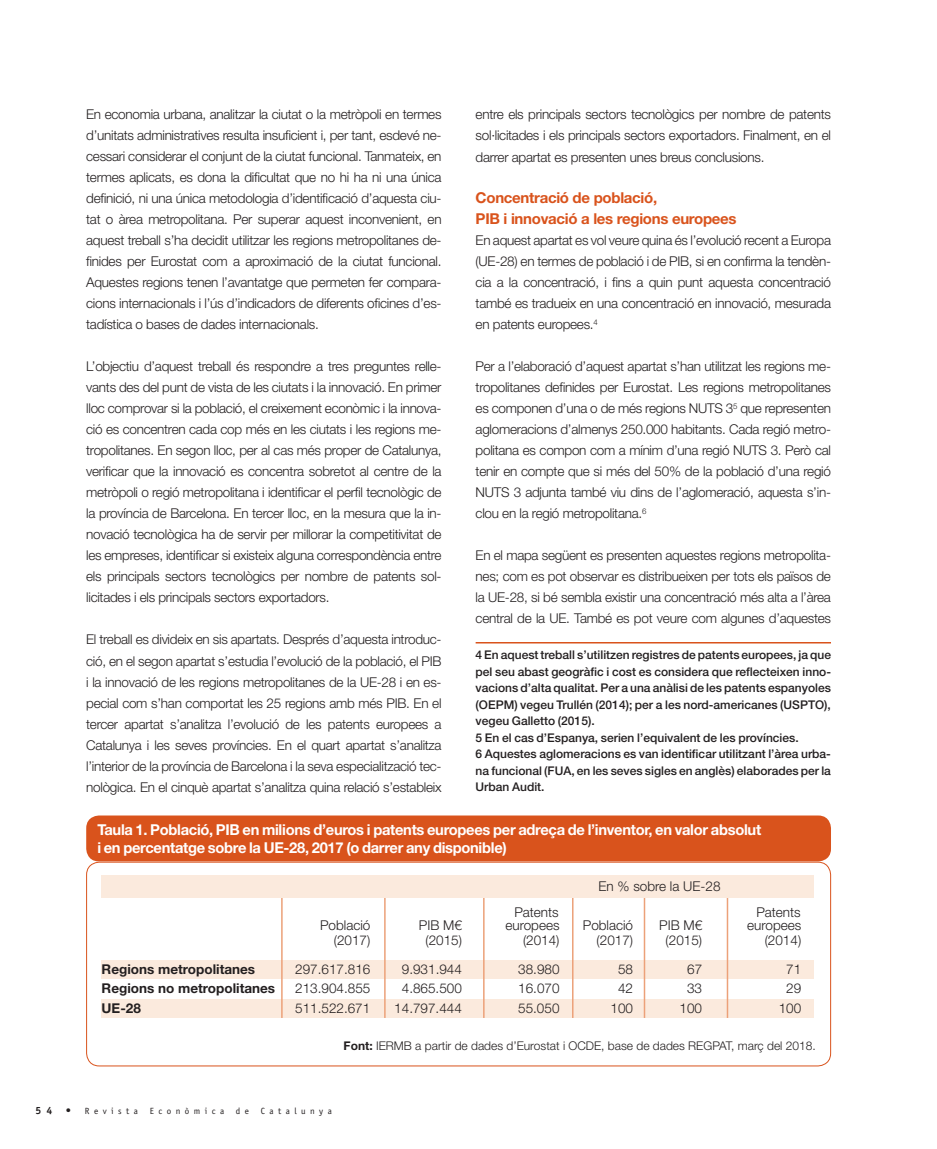
<style>
.page{position:relative;width:937px;height:1149px;background:#fff}
.page>*{position:absolute;margin:0;border:0;box-sizing:border-box;transform-origin:0 0}
.t1{font:700 15px/18px "Helvetica Neue LT Std";letter-spacing:-.02em;color:#fff}
.t2{font:700 15px/21px "Helvetica Neue LT Std";letter-spacing:-.02em;color:#d9531c}
.t3{font:300 13.5px/21px "Helvetica Neue LT Std";letter-spacing:-.02em;color:#231f20;text-align:justify}
.t4{font:300 13.5px "Helvetica Neue LT Std";color:#231f20}
.t5{font:700 13.5px "Helvetica Neue LT Std";color:#231f20}
.t6{font:500 12px/16.5px "Helvetica Neue LT Std";color:#231f20}
.t7{font:300 12px "Helvetica Neue LT Std";color:#231f20}
.t8{font:700 10.5px "Officina Sans";color:#231f20}
.t9{font:9px "Officina Sans";letter-spacing:.5em;color:#231f20}
.s1{font-weight:700}
.s2{font-size:10.5px}
</style>
<div class="page">
<hr style="left:475px;top:642px;width:355px;height:1px;background:#d9531c">
<div style="left:102px;top:960px;width:711px;height:19px;background:#fbeadd"></div>
<div style="left:102px;top:999px;width:711px;height:19px;background:#fbeadd"></div>
<div style="left:86px;top:862px;width:744px;height:204px;border:1px solid #d9531c;border-radius:13px"></div>
<div style="left:86px;top:815px;width:744px;height:46px;background:#d9531c;border-radius:13px"></div>
<hr style="left:281px;top:898px;width:1px;height:120px;background:#eca179">
<hr style="left:384px;top:898px;width:1px;height:120px;background:#eca179">
<hr style="left:483px;top:898px;width:1px;height:120px;background:#eca179">
<hr style="left:571px;top:898px;width:2px;height:120px;background:#eca179">
<hr style="left:643px;top:898px;width:2px;height:120px;background:#eca179">
<hr style="left:726px;top:898px;width:2px;height:120px;background:#eca179">
<div style="left:101px;top:875px;width:712px;height:22px;background:#fbeadd"></div>
<p class="t3" style="left:86px;top:104px;width:357px">En economia urbana, analitzar la ciutat o la metròpoli en termes d’unitats administratives resulta insuficient i, per tant, esdevé ne· cessari considerar el conjunt de la ciutat funcional. Tanmateix, en termes aplicats, es dona la dificultat que no hi ha ni una única definició, ni una única metodologia d’identificació d’aquesta ciu· tat o àrea metropolitana. Per superar aquest inconvenient, en aquest treball s’ha decidit utilitzar les regions metropolitanes de· finides per Eurostat com a aproximació de la ciutat funcional.<br>Aquestes regions tenen l’avantatge que permeten fer compara· cions internacionals i l’ús d’indicadors de diferents oficines d’es· tadística o bases de dades internacionals.</p>
<p class="t3" style="left:86px;top:356px;width:357px">L’objectiu d’aquest treball és respondre a tres preguntes relle· vants des del punt de vista de les ciutats i la innovació. En primer lloc comprovar si la població, el creixement econòmic i la innova· ció es concentren cada cop més en les ciutats i les regions me· tropolitanes. En segon lloc, per al cas més proper de Catalunya, verificar que la innovació es concentra sobretot al centre de la metròpoli o regió metropolitana i identificar el perfil tecnològic de la província de Barcelona. En tercer lloc, en la mesura que la in· novació tecnològica ha de servir per millorar la competitivitat de les empreses, identificar si existeix alguna correspondència entre els principals sectors tecnològics per nombre de patents sol· licitades i els principals sectors exportadors.</p>
<p class="t3" style="left:86px;top:629px;width:357px">El treball es divideix en sis apartats. Després d’aquesta introduc· ció, en el segon apartat s’estudia l’evolució de la població, el PIB i la innovació de les regions metropolitanes de la UE-28 i en es· pecial com s’han comportat les 25 regions amb més PIB. En el tercer apartat s’analitza l’evolució de les patents europees a Catalunya i les seves províncies. En el quart apartat s’analitza l’interior de la província de Barcelona i la seva especialització tec· nològica. En el cinquè apartat s’analitza quina relació s’estableix</p>
<p class="t3" style="left:475px;top:104px;width:357px">entre els principals sectors tecnològics per nombre de patents sol·licitades i els principals sectors exportadors. Finalment, en el darrer apartat es presenten unes breus conclusions.</p>
<p class="t2" style="left:475px;top:187px;width:262px">Concentració de població,<br>PIB i innovació a les regions europees</p>
<p class="t3" style="left:475px;top:230px;width:357px">En aquest apartat es vol veure quina és l’evolució recent a Europa (UE-28) en termes de població i de PIB, si en confirma la tendèn· cia a la concentració, i fins a quin punt aquesta concentració també es tradueix en una concentració en innovació, mesurada en patents europees.<sup>4</sup></p>
<p class="t3" style="left:475px;top:356px;width:357px">Per a l’elaboració d’aquest apartat s’han utilitzat les regions me· tropolitanes definides per Eurostat. Les regions metropolitanes es componen d’una o de més regions NUTS 3<sup>5</sup> que representen aglomeracions d’almenys 250.000 habitants. Cada regió metro· politana es compon com a mínim d’una regió NUTS 3. Però cal tenir en compte que si més del 50% de la població d’una regió NUTS 3 adjunta també viu dins de l’aglomeració, aquesta s’in· clou en la regió metropolitana.<sup>6</sup></p>
<p class="t3" style="left:475px;top:545px;width:357px">En el mapa següent es presenten aquestes regions metropolita· nes; com es pot observar es distribueixen per tots els països de la UE-28, si bé sembla existir una concentració més alta a l’àrea central de la UE. També es pot veure com algunes d’aquestes</p>
<p class="t6" style="left:475px;top:647px;width:357px">4 En aquest treball s’utilitzen registres de patents europees, ja que pel seu abast geogràfic i cost es considera que reflecteixen inno&shy;vacions d’alta qualitat. Per a una anàlisi de les patents espanyoles (OEPM) vegeu Trullén (2014); per a les nord-americanes (USPTO), vegeu Galletto (2015).<br>5 En el cas d’Espanya, serien l’equivalent de les províncies.<br>6 Aquestes aglomeracions es van identificar utilitzant l’àrea urba&shy;na funcional (FUA, en les seves sigles en anglès) elaborades per la Urban Audit.</p>
<p class="t1" style="left:97px;top:820px;width:665px">Taula 1. Població, PIB en milions d’euros i patents europees per adreça de l’inventor, en valor absolut i en percentatge sobre la UE-28, 2017 (o darrer any disponible)</p>
<p class="t4" style="left:598px;top:878px;width:123px">En % sobre la UE-28</p>
<p class="t4" style="left:514px;top:904px;width:46px">Patents</p>
<p class="t4" style="left:756px;top:904px;width:46px">Patents</p>
<p class="t4" style="left:320px;top:917px;width:52px">Població</p>
<p class="t3" style="left:419px;top:915px;width:45px">PIB M€</p>
<p class="t4" style="left:505px;top:917px;width:56px">europees</p>
<p class="t4" style="left:582px;top:917px;width:52px">Població</p>
<p class="t3" style="left:659px;top:915px;width:45px">PIB M€</p>
<p class="t4" style="left:747px;top:917px;width:56px">europees</p>
<p class="t3" style="left:334px;top:930px;width:38px">(2017)</p>
<p class="t3" style="left:425px;top:930px;width:38px">(2015)</p>
<p class="t3" style="left:523px;top:930px;width:38px">(2014)</p>
<p class="t3" style="left:596px;top:930px;width:38px">(2017)</p>
<p class="t3" style="left:665px;top:930px;width:38px">(2015)</p>
<p class="t3" style="left:764px;top:930px;width:38px">(2014)</p>
<p class="t5" style="left:102px;top:961px;width:155px">Regions metropolitanes</p>
<p class="t4" style="left:295px;top:961px;width:77px">297.617.816</p>
<p class="t3" style="left:401px;top:958px;width:62px">9.931.944</p>
<p class="t3" style="left:518px;top:958px;width:43px">38.980</p>
<p class="t3" style="left:618px;top:958px;width:17px">58</p>
<p class="t3" style="left:687px;top:958px;width:17px">67</p>
<p class="t3" style="left:786px;top:958px;width:17px">71</p>
<p class="t5" style="left:102px;top:980px;width:175px">Regions no metropolitanes</p>
<p class="t4" style="left:295px;top:980px;width:77px">213.904.855</p>
<p class="t3" style="left:401px;top:978px;width:62px">4.865.500</p>
<p class="t3" style="left:518px;top:978px;width:43px">16.070</p>
<p class="t3" style="left:618px;top:978px;width:17px">42</p>
<p class="t3" style="left:687px;top:978px;width:17px">33</p>
<p class="t3" style="left:785px;top:978px;width:17px">29</p>
<p class="t5" style="left:102px;top:1000px;width:41px">UE-28</p>
<p class="t4" style="left:295px;top:1000px;width:77px">511.522.671</p>
<p class="t3" style="left:394px;top:997px;width:69px">14.797.444</p>
<p class="t3" style="left:518px;top:997px;width:43px">55.050</p>
<p class="t3" style="left:610px;top:997px;width:24px">100</p>
<p class="t3" style="left:679px;top:997px;width:24px">100</p>
<p class="t3" style="left:778px;top:997px;width:24px">100</p>
<p class="t7" style="left:343px;top:1038px;width:473px"><span class="s1">Font:</span> IERMB a partir de dades d’Eurostat i OCDE, base de dades REGPAT, març del 2018.</p>
<p class="t8" style="left:35px;top:1104px;width:18px">5 4</p>
<p class="t9" style="left:66px;top:1106px;width:74px"><span class="s2">•</span> Revista</p>
<p class="t9" style="left:150px;top:1106px;width:76px">Econòmica</p>
<p class="t9" style="left:236px;top:1106px;width:15px">d e</p>
<p class="t9" style="left:260px;top:1106px;width:73px">Catalunya</p>
</div>
